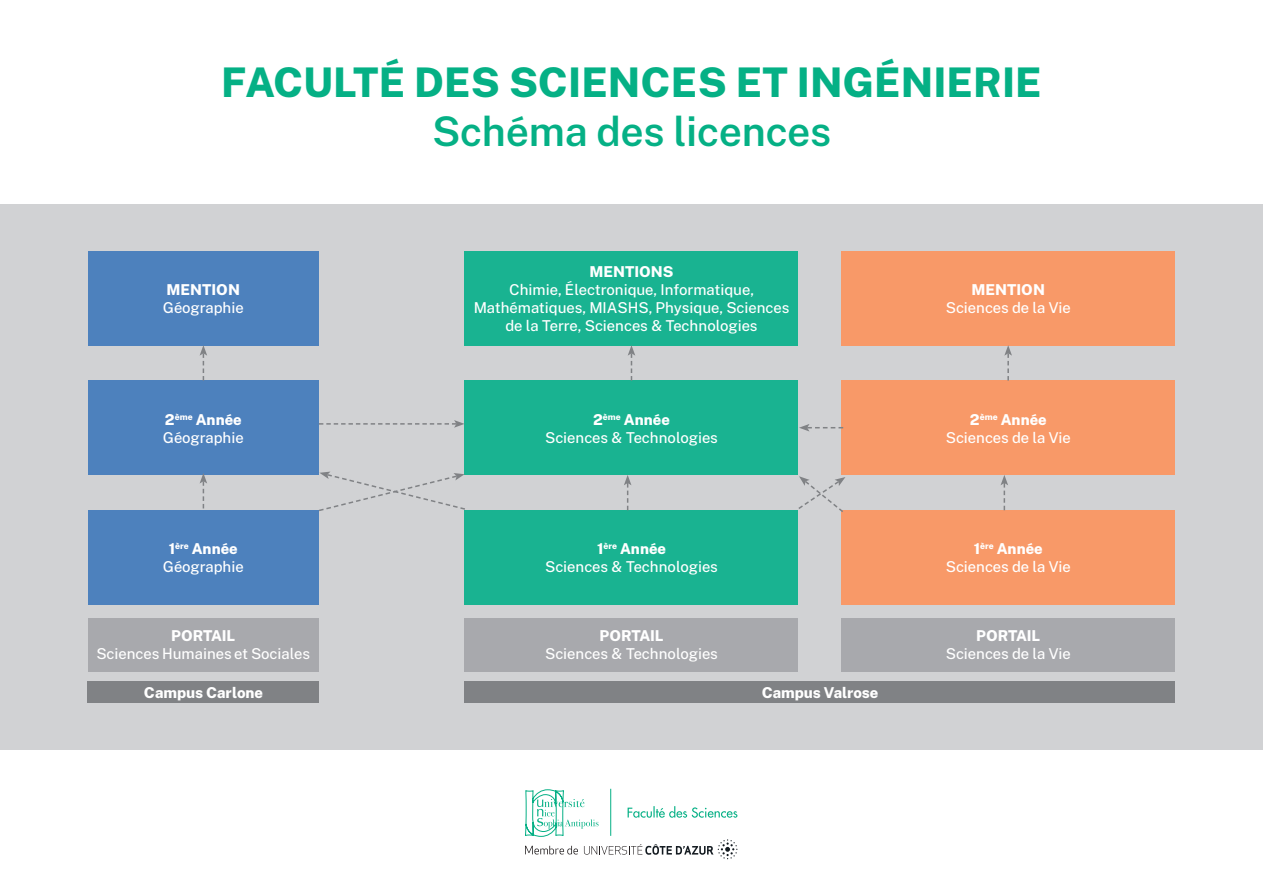
<style>
.page{position:relative;width:1263px;height:893px;background:#fff}
.page>*{position:absolute;margin:0;border:0;box-sizing:border-box;transform-origin:0 0}
.t1{font:800 40.8px "Public Sans";color:#05b085}
.t2{font:600 40.8px "Public Sans";color:#05b085}
.t3{font:500 15px/18px "Public Sans";color:#fff;text-align:center}
.t4{font:800 15px "Public Sans";color:#fff}
.s1{font-weight:800}
</style>
<div class="page">
<div style="left:0;top:204px;width:1263px;height:546px;background:#d1d2d4"></div>
<div style="left:465px;top:251px;width:333px;height:94px;background:#19b391"></div>
<div style="left:465px;top:381px;width:333px;height:94px;background:#19b391"></div>
<div style="left:465px;top:510px;width:333px;height:94px;background:#19b391"></div>
<div style="left:465px;top:618px;width:333px;height:53px;background:#a8a9ad"></div>
<div style="left:88px;top:618px;width:230px;height:53px;background:#a8a9ad"></div>
<div style="left:841px;top:618px;width:334px;height:53px;background:#a8a9ad"></div>
<div style="left:88px;top:251px;width:230px;height:94px;background:#4d81bd"></div>
<div style="left:88px;top:381px;width:230px;height:94px;background:#4d81bd"></div>
<div style="left:88px;top:510px;width:230px;height:94px;background:#4d81bd"></div>
<div style="left:841px;top:251px;width:334px;height:94px;background:#f89968"></div>
<div style="left:841px;top:381px;width:334px;height:94px;background:#f89968"></div>
<div style="left:841px;top:510px;width:334px;height:94px;background:#f89968"></div>
<svg style="left:624px;top:475px;width:7px;height:35px"></svg>
<svg style="left:200px;top:473px;width:7px;height:35px"></svg>
<svg style="left:1000px;top:475px;width:8px;height:35px"></svg>
<svg style="left:628px;top:345px;width:7px;height:36px"></svg>
<svg style="left:200px;top:345px;width:7px;height:36px"></svg>
<svg style="left:1004px;top:345px;width:8px;height:36px"></svg>
<svg style="left:798px;top:476px;width:47px;height:36px"></svg>
<svg style="left:799px;top:424px;width:44px;height:8px"></svg>
<svg style="left:319px;top:420px;width:146px;height:8px"></svg>
<svg style="left:525px;top:789px;width:212px;height:70px"></svg>
<div style="left:465px;top:681px;width:710px;height:22px;background:#808285"></div>
<div style="left:88px;top:681px;width:231px;height:22px;background:#808285"></div>
<svg style="left:318px;top:472px;width:147px;height:40px"></svg>
<h1 class="t1" style="left:221px;top:50px;width:822px">FACULTÉ DES SCIENCES ET INGÉNIERIE</h1>
<h1 class="t2" style="left:432px;top:100px;width:401px">Schéma des licences</h1>
<p class="t4" style="left:166px;top:277px;width:75px">MENTION</p>
<p class="t3" style="left:163px;top:298px;width:82px">Géographie</p>
<p class="t4" style="left:589px;top:259px;width:86px">MENTIONS</p>
<p class="t3" style="left:474px;top:280px;width:317px">Chimie, Électronique, Informatique,<br>Mathématiques, MIASHS, Physique, Sciences de la Terre, Sciences &amp; Technologies</p>
<p class="t4" style="left:971px;top:277px;width:75px">MENTION</p>
<p class="t3" style="left:946px;top:298px;width:126px">Sciences de la Vie</p>
<p class="t3" style="left:163px;top:409px;width:82px;text-align:left"><span class="s1">2</span><sup>ème</sup> <span class="s1">Année<br></span>Géographie</p>
<p class="t3" style="left:545px;top:409px;width:174px"><span class="s1">2</span><sup>ème</sup> <span class="s1">Année<br></span>Sciences &amp; Technologies</p>
<p class="t3" style="left:946px;top:409px;width:126px"><span class="s1">2</span><sup>ème</sup> <span class="s1">Année<br></span>Sciences de la Vie</p>
<p class="t3" style="left:163px;top:539px;width:82px"><span class="s1">1</span><sup>ère</sup> <span class="s1">Année<br></span>Géographie</p>
<p class="t3" style="left:545px;top:539px;width:174px"><span class="s1">1</span><sup>ère</sup> <span class="s1">Année<br></span>Sciences &amp; Technologies</p>
<p class="t3" style="left:946px;top:539px;width:126px"><span class="s1">1</span><sup>ère</sup> <span class="s1">Année<br></span>Sciences de la Vie</p>
<p class="t4" style="left:171px;top:624px;width:65px">PORTAIL</p>
<p class="t3" style="left:96px;top:644px;width:215px">Sciences Humaines et Sociales</p>
<p class="t4" style="left:599px;top:624px;width:65px">PORTAIL</p>
<p class="t3" style="left:545px;top:644px;width:174px">Sciences &amp; Technologies</p>
<p class="t4" style="left:976px;top:624px;width:65px">PORTAIL</p>
<p class="t3" style="left:946px;top:644px;width:126px">Sciences de la Vie</p>
<p class="t4" style="left:144px;top:680px;width:121px">Campus Carlone</p>
<p class="t4" style="left:762px;top:680px;width:118px">Campus Valrose</p>
</div>
